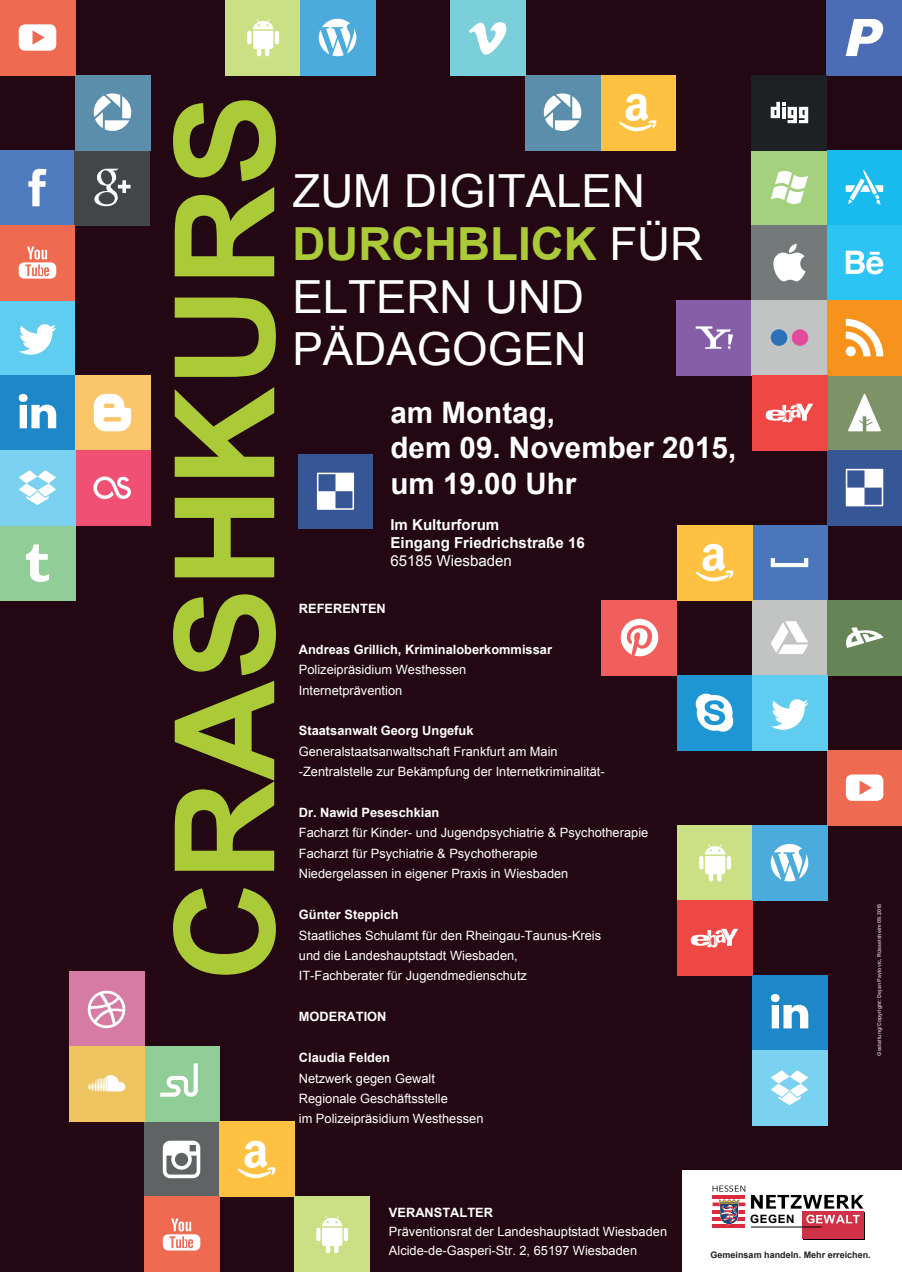
<style>
.page{position:relative;width:902px;height:1272px;background:#fff}
.page>*{position:absolute;margin:0;border:0;box-sizing:border-box;transform-origin:0 0}
.t1{font:700 138.9px "Arial";color:#abca38}
.t2{font:45.6px/52.7px "Arial";color:#fff}
.t3{font:700 29.62px/35.5px "Arial";color:#fff}
.t4{font:700 15.08px/18.1px "Arial";color:#fff}
.t5{font:15.08px "Arial";color:#fff}
.t6{font:12.83px/20.4px "Arial";color:#fff}
.t7{font:700 12.83px "Arial";color:#fff}
.t8{font:700 11.48px "Arial";letter-spacing:.045em;color:#000001}
.t9{font:700 9px "Arial";color:#231f20}
.t10{font:700 5.32px "Arial";color:#fff}
.s1{font-weight:700;color:#abca38}
</style>
<div class="page">
<div style="left:0;top:0;width:901px;height:1271px;background:#230712"></div>
<div style="left:0;top:300px;width:75px;height:75px;background:#60ccf0"></div>
<div style="left:0;top:375px;width:75px;height:75px;background:#1e87c8"></div>
<div style="left:75px;top:375px;width:75px;height:75px;background:#fbc569"></div>
<div style="left:69px;top:971px;width:75px;height:75px;background:#d67ba4"></div>
<div style="left:677px;top:675px;width:75px;height:75px;background:#1d96d3"></div>
<div style="left:677px;top:300px;width:74px;height:75px;background:#865da7"></div>
<div style="left:751px;top:150px;width:75px;height:75px;background:#a3d17d"></div>
<div style="left:826px;top:150px;width:75px;height:75px;background:#19bbee"></div>
<div style="left:600px;top:75px;width:75px;height:75px;background:#fec141"></div>
<div style="left:677px;top:825px;width:75px;height:75px;background:#cbdf85"></div>
<div style="left:144px;top:1121px;width:75px;height:75px;background:#5f6364"></div>
<div style="left:752px;top:525px;width:75px;height:75px;background:#4a77bc"></div>
<div style="left:827px;top:375px;width:74px;height:75px;background:#7d9266"></div>
<div style="left:827px;top:450px;width:74px;height:75px;background:#365695"></div>
<div style="left:752px;top:600px;width:75px;height:75px;background:#c2c3c3"></div>
<div style="left:827px;top:600px;width:74px;height:75px;background:#658557"></div>
<div style="left:826px;top:0;width:75px;height:75px;background:#4c6db5"></div>
<div style="left:677px;top:900px;width:75px;height:75px;background:#ef4744"></div>
<div style="left:144px;top:1046px;width:75px;height:75px;background:#91cd96"></div>
<div style="left:0;top:525px;width:75px;height:75px;background:#91cd96"></div>
<div style="left:751px;top:75px;width:75px;height:75px;background:#1d2124"></div>
<div style="left:752px;top:825px;width:75px;height:75px;background:#4babdc"></div>
<div style="left:69px;top:1046px;width:75px;height:75px;background:#eec560"></div>
<div style="left:75px;top:450px;width:75px;height:75px;background:#f05073"></div>
<div style="left:0;top:450px;width:75px;height:75px;background:#7ad2f0"></div>
<div style="left:602px;top:600px;width:75px;height:75px;background:#f15f5d"></div>
<div style="left:0;top:150px;width:75px;height:75px;background:#4e7cbf"></div>
<div style="left:75px;top:150px;width:75px;height:75px;background:#434648"></div>
<div style="left:827px;top:750px;width:74px;height:75px;background:#ee6b52"></div>
<div style="left:0;top:225px;width:75px;height:75px;background:#ee6b52"></div>
<div style="left:525px;top:75px;width:75px;height:75px;background:#5b8eaa"></div>
<div style="left:751px;top:225px;width:75px;height:75px;background:#747979"></div>
<div style="left:826px;top:225px;width:75px;height:75px;background:#2bc4f3"></div>
<div style="left:450px;top:0;width:75px;height:75px;background:#7acfdb"></div>
<div style="left:751px;top:300px;width:75px;height:75px;background:#c2c3c3"></div>
<div style="left:826px;top:300px;width:75px;height:75px;background:#f7931d"></div>
<svg style="left:19px;top:324px;width:37px;height:31px"></svg>
<svg style="left:620px;top:618px;width:38px;height:38px"></svg>
<svg style="left:28px;top:169px;width:18px;height:37px"></svg>
<svg style="left:845px;top:774px;width:38px;height:26px"></svg>
<div style="left:0;top:0;width:75px;height:75px;background:#ee6b52"></div>
<svg style="left:19px;top:24px;width:37px;height:27px"></svg>
<svg style="left:94px;top:169px;width:36px;height:37px"></svg>
<svg style="left:773px;top:244px;width:32px;height:37px"></svg>
<svg style="left:26px;top:544px;width:23px;height:38px"></svg>
<svg style="left:845px;top:251px;width:38px;height:23px"></svg>
<svg style="left:469px;top:22px;width:37px;height:33px"></svg>
<svg style="left:19px;top:246px;width:37px;height:32px"></svg>
<div style="left:791px;top:329px;width:17px;height:17px;background:#e44b9b;border-radius:50%"></div>
<div style="left:770px;top:329px;width:17px;height:17px;background:#2a71b9;border-radius:50%"></div>
<svg style="left:845px;top:319px;width:38px;height:37px"></svg>
<svg style="left:19px;top:394px;width:37px;height:34px"></svg>
<svg style="left:94px;top:394px;width:37px;height:37px"></svg>
<svg style="left:88px;top:990px;width:37px;height:38px"></svg>
<svg style="left:695px;top:693px;width:38px;height:38px"></svg>
<svg style="left:695px;top:326px;width:38px;height:23px"></svg>
<svg style="left:771px;top:171px;width:37px;height:33px"></svg>
<svg style="left:845px;top:170px;width:38px;height:35px"></svg>
<div style="left:219px;top:1121px;width:75px;height:75px;background:#fec141"></div>
<svg style="left:238px;top:1140px;width:37px;height:38px"></svg>
<svg style="left:705px;top:844px;width:20px;height:37px"></svg>
<svg style="left:699px;top:855px;width:4px;height:14px"></svg>
<div style="left:726px;top:855px;width:5px;height:14px;background:#fff;border-radius:2px"></div>
<div style="left:294px;top:1196px;width:75px;height:75px;background:#cbdf85"></div>
<svg style="left:322px;top:1216px;width:20px;height:37px"></svg>
<svg style="left:316px;top:1227px;width:4px;height:14px"></svg>
<hr style="left:344px;top:1227px;width:4px;height:14px;background:#fff;border-radius:2px">
<svg style="left:163px;top:1140px;width:37px;height:38px"></svg>
<svg style="left:770px;top:558px;width:38px;height:9px"></svg>
<svg style="left:848px;top:394px;width:32px;height:37px"></svg>
<svg style="left:19px;top:470px;width:37px;height:35px"></svg>
<div style="left:752px;top:675px;width:75px;height:75px;background:#60ccf0"></div>
<div style="left:752px;top:975px;width:75px;height:75px;background:#1e87c8"></div>
<div style="left:752px;top:1050px;width:75px;height:75px;background:#7ad2f0"></div>
<div style="left:144px;top:1196px;width:75px;height:75px;background:#ee6b52"></div>
<svg style="left:771px;top:699px;width:37px;height:30px"></svg>
<svg style="left:163px;top:1218px;width:37px;height:32px"></svg>
<svg style="left:770px;top:994px;width:38px;height:34px"></svg>
<svg style="left:771px;top:1070px;width:37px;height:35px"></svg>
<svg style="left:93px;top:476px;width:38px;height:23px"></svg>
<svg style="left:88px;top:1075px;width:37px;height:16px"></svg>
<svg style="left:770px;top:843px;width:38px;height:38px"></svg>
<svg style="left:770px;top:102px;width:38px;height:21px"></svg>
<svg style="left:160px;top:1063px;width:38px;height:33px"></svg>
<svg style="left:690px;top:928px;width:48px;height:19px"></svg>
<svg style="left:543px;top:93px;width:38px;height:38px"></svg>
<div style="left:677px;top:525px;width:75px;height:75px;background:#fec141"></div>
<div style="left:225px;top:0;width:75px;height:75px;background:#cbdf85"></div>
<div style="left:752px;top:375px;width:75px;height:75px;background:#ef4744"></div>
<div style="left:300px;top:0;width:75px;height:75px;background:#4babdc"></div>
<div style="left:75px;top:75px;width:75px;height:75px;background:#5b8eaa"></div>
<svg style="left:618px;top:94px;width:38px;height:37px"></svg>
<svg style="left:695px;top:544px;width:38px;height:37px"></svg>
<svg style="left:253px;top:19px;width:20px;height:37px"></svg>
<svg style="left:247px;top:31px;width:4px;height:13px"></svg>
<hr style="left:275px;top:31px;width:4px;height:13px;background:#fff;border-radius:2px">
<svg style="left:319px;top:19px;width:37px;height:37px"></svg>
<svg style="left:765px;top:404px;width:48px;height:18px"></svg>
<svg style="left:94px;top:93px;width:37px;height:38px"></svg>
<svg style="left:845px;top:19px;width:38px;height:37px"></svg>
<svg style="left:846px;top:627px;width:37px;height:21px"></svg>
<svg style="left:845px;top:469px;width:38px;height:37px"></svg>
<svg style="left:771px;top:621px;width:37px;height:33px"></svg>
<div style="left:298px;top:454px;width:74px;height:74px;background:#365695"></div>
<svg style="left:317px;top:472px;width:37px;height:38px"></svg>
<div style="left:681px;top:1170px;width:220px;height:101px;background:#fff"></div>
<hr style="left:712px;top:1224px;width:33px;height:3px;background:#db2b3c">
<div style="left:803px;top:1212px;width:62px;height:28px;background:#d13146"></div>
<div style="left:802px;top:1211px;width:61px;height:28px;background:#d13146"></div>
<svg style="left:712px;top:1185px;width:151px;height:39px"></svg>
<hr style="left:750px;top:1226px;width:71px;height:1px;background:#000001">
<h1 class="t1" style="left:134px;top:981px;width:889px;rotate:-90deg">CRASHKURS</h1>
<h2 class="t2" style="left:292px;top:165px;width:412px">ZUM DIGITALEN<br><span class="s1">DURCHBLICK</span> FÜR<br>ELTERN UND<br>PÄDAGOGEN</h2>
<h3 class="t3" style="left:390px;top:395px;width:347px">am Montag,<br>dem 09. November 2015, um 19.00 Uhr</h3>
<p class="t4" style="left:390px;top:516px;width:196px">Im Kulturforum<br>Eingang Friedrichstraße 16</p>
<p class="t5" style="left:390px;top:551px;width:123px">65185 Wiesbaden</p>
<p class="t7" style="left:299px;top:600px;width:88px">REFERENTEN</p>
<p class="t7" style="left:299px;top:640px;width:254px">Andreas Grillich, Kriminaloberkommissar</p>
<p class="t6" style="left:299px;top:659px;width:169px">Polizeipräsidium Westhessen<br>Internetprävention</p>
<p class="t7" style="left:299px;top:722px;width:176px">Staatsanwalt Georg Ungefuk</p>
<p class="t6" style="left:299px;top:741px;width:307px">Generalstaatsanwaltschaft Frankfurt am Main -Zentralstelle zur Bekämpfung der Internetkriminalität-</p>
<p class="t7" style="left:299px;top:804px;width:142px">Dr. Nawid Peseschkian</p>
<p class="t6" style="left:299px;top:822px;width:351px">Facharzt für Kinder- und Jugendpsychiatrie &amp; Psychotherapie<br>Facharzt für Psychiatrie &amp; Psychotherapie<br>Niedergelassen in eigener Praxis in Wiesbaden</p>
<p class="t7" style="left:299px;top:906px;width:101px">Günter Steppich</p>
<p class="t6" style="left:299px;top:925px;width:304px">Staatliches Schulamt für den Rheingau-Taunus-Kreis und die Landeshauptstadt Wiesbaden,<br>IT-Fachberater für Jugendmedienschutz</p>
<p class="t7" style="left:299px;top:1008px;width:89px">MODERATION</p>
<p class="t7" style="left:299px;top:1049px;width:93px">Claudia Felden</p>
<p class="t6" style="left:299px;top:1067px;width:186px">Netzwerk gegen Gewalt<br>Regionale Geschäftsstelle<br>im Polizeipräsidium Westhessen</p>
<p class="t10" style="left:875px;top:1055px;width:154px;rotate:-90deg">Gestaltung/Copyright: Dejan Pavlovic, Rüsselsheim 09.2015</p>
<p class="t7" style="left:389px;top:1204px;width:106px">VERANSTALTER</p>
<p class="t6" style="left:389px;top:1222px;width:279px;line-height:18.9px">Präventionsrat der Landeshauptstadt Wiesbaden<br>Alcide-de-Gasperi-Str. 2, 65197 Wiesbaden</p>
<p class="t8" style="left:750px;top:1211px;width:46px">GEGEN</p>
<p class="t9" style="left:710px;top:1248px;width:162px">Gemeinsam handeln. Mehr erreichen.</p>
</div>
